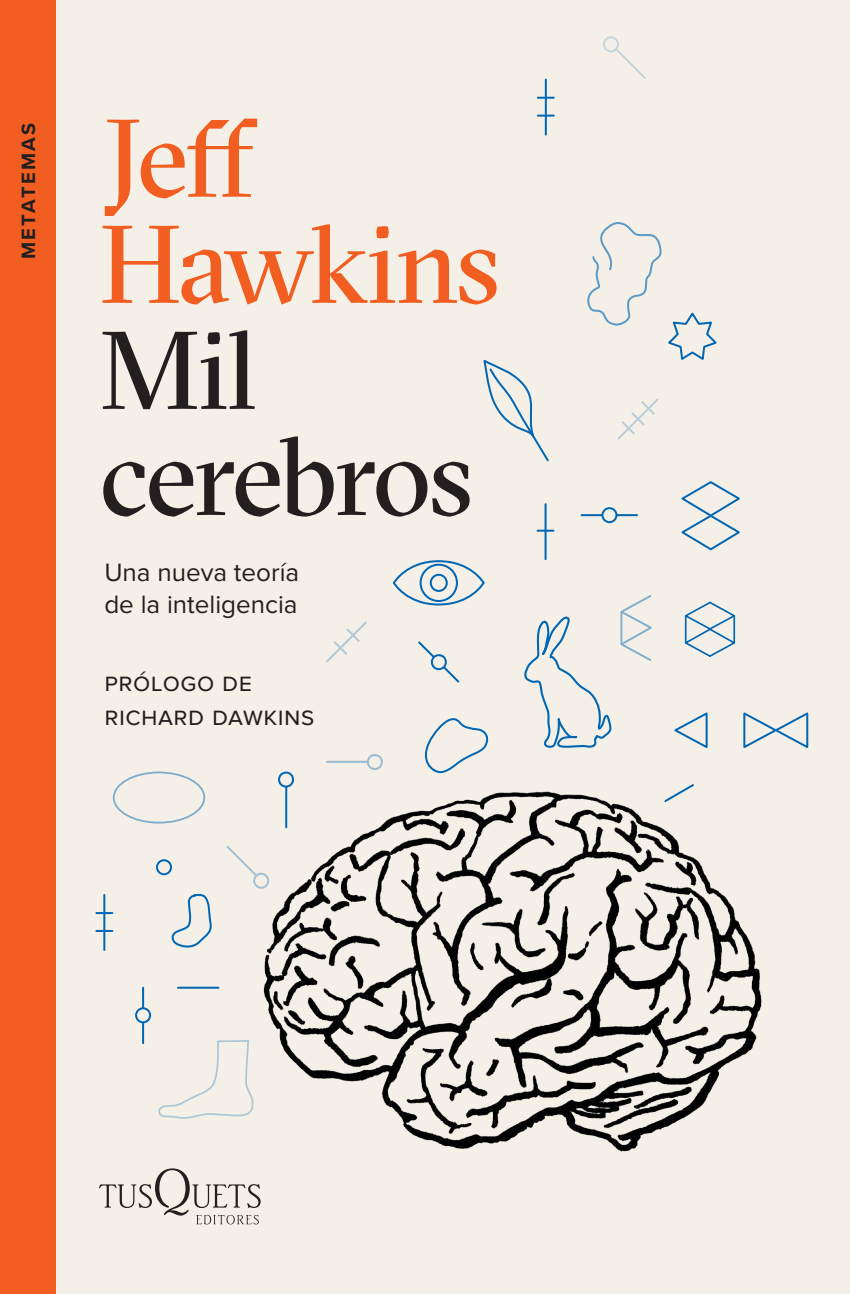
<style>
.page{position:relative;width:850px;height:1294px;background:#fff}
.page>*{position:absolute;margin:0;border:0;box-sizing:border-box;transform-origin:0 0}
.t1{font:110px/106px "GT Sectra Fine";letter-spacing:-.035em;color:#f25e21}
.t2{font:110px/106px "GT Sectra Fine";letter-spacing:-.035em;color:#231f20}
.t3{font:26px/32px "Proxima Nova";color:#231f20}
.t4{font:26px/33.4px "Proxima Nova";letter-spacing:.02em;color:#231f20}
.t5{font:700 20px "Proxima Nova";letter-spacing:.12em;color:#231f20}
</style>
<div class="page">
<div style="left:0;top:0;width:850px;height:1293px;background:#f4f0e7"></div>
<div style="left:0;top:0;width:55px;height:1293px;background:#f25e21"></div>
<img style="left:55px;top:59px;width:707px;height:1211px">
<div style="left:113px;top:771px;width:92px;height:52px;border:2px solid #0166b3;border-radius:50%"></div>
<div style="left:156px;top:859px;width:16px;height:16px;border:2px solid #0166b3;border-radius:50%"></div>
<div style="left:253px;top:872px;width:16px;height:16px;border:2px solid #0166b3;border-radius:50%"></div>
<svg style="left:225px;top:843px;width:34px;height:35px"></svg>
<svg style="left:364px;top:751px;width:19px;height:21px"></svg>
<hr style="left:327px;top:760px;width:40px;height:2px;background:#0166b3">
<div style="left:603px;top:36px;width:16px;height:16px;border:2px solid #0166b3;border-radius:50%"></div>
<svg style="left:613px;top:47px;width:35px;height:34px"></svg>
<svg style="left:275px;top:771px;width:21px;height:19px"></svg>
<hr style="left:285px;top:787px;width:2px;height:40px;background:#0166b3">
<div style="left:601px;top:507px;width:16px;height:16px;border:2px solid #0166b3;border-radius:50%"></div>
<hr style="left:581px;top:514px;width:20px;height:2px;background:#0166b3">
<hr style="left:617px;top:514px;width:20px;height:2px;background:#0166b3">
<div style="left:135px;top:1007px;width:16px;height:16px;border:2px solid #0166b3;border-radius:50%"></div>
<hr style="left:142px;top:1023px;width:2px;height:20px;background:#0166b3">
<hr style="left:142px;top:987px;width:2px;height:20px;background:#0166b3">
<svg style="left:416px;top:639px;width:45px;height:45px"></svg>
<svg style="left:682px;top:600px;width:56px;height:58px"></svg>
<hr style="left:733px;top:616px;width:2px;height:26px;background:#0166b3">
<svg style="left:672px;top:710px;width:36px;height:40px"></svg>
<svg style="left:742px;top:710px;width:67px;height:40px"></svg>
<svg style="left:680px;top:480px;width:63px;height:71px"></svg>
<svg style="left:482px;top:358px;width:68px;height:104px"></svg>
<svg style="left:522px;top:593px;width:132px;height:156px"></svg>
<svg style="left:421px;top:714px;width:69px;height:64px"></svg>
<svg style="left:392px;top:559px;width:93px;height:47px"></svg>
<div style="left:419px;top:563px;width:39px;height:39px;border:2px solid #0166b3;border-radius:50%"></div>
<div style="left:430px;top:573px;width:18px;height:19px;border:2px solid #0166b3;border-radius:50%"></div>
<svg style="left:584px;top:221px;width:135px;height:141px"></svg>
<hr style="left:544px;top:504px;width:2px;height:55px;background:#0166b3">
<svg style="left:537px;top:529px;width:16px;height:2px"></svg>
<svg style="left:324px;top:619px;width:45px;height:45px"></svg>
<svg style="left:616px;top:396px;width:44px;height:45px"></svg>
<hr style="left:545px;top:80px;width:2px;height:55px;background:#0166b3">
<svg style="left:538px;top:97px;width:16px;height:2px"></svg>
<svg style="left:538px;top:115px;width:16px;height:2px"></svg>
<hr style="left:103px;top:894px;width:2px;height:55px;background:#0166b3">
<svg style="left:96px;top:912px;width:16px;height:2px"></svg>
<svg style="left:96px;top:929px;width:16px;height:2px"></svg>
<svg style="left:157px;top:1038px;width:98px;height:82px"></svg>
<svg style="left:169px;top:891px;width:44px;height:57px"></svg>
<hr style="left:178px;top:986px;width:40px;height:2px;background:#0166b3">
<svg style="left:662px;top:782px;width:34px;height:21px"></svg>
<svg style="left:99px;top:1168px;width:162px;height:56px"></svg>
<p class="t5" style="left:14px;top:259px;width:138px;rotate:-90deg">METATEMAS</p>
<h1 class="t1" style="left:99px;top:104px;width:402px">Jeff<br>Hawkins</h1>
<h1 class="t2" style="left:99px;top:316px;width:375px">Mil cerebros</h1>
<p class="t3" style="left:104px;top:557px;width:196px">Una nueva teoría de la inteligencia</p>
<p class="t4" style="left:104px;top:667px;width:211px">prólogo de richard dawkins</p>
</div>
